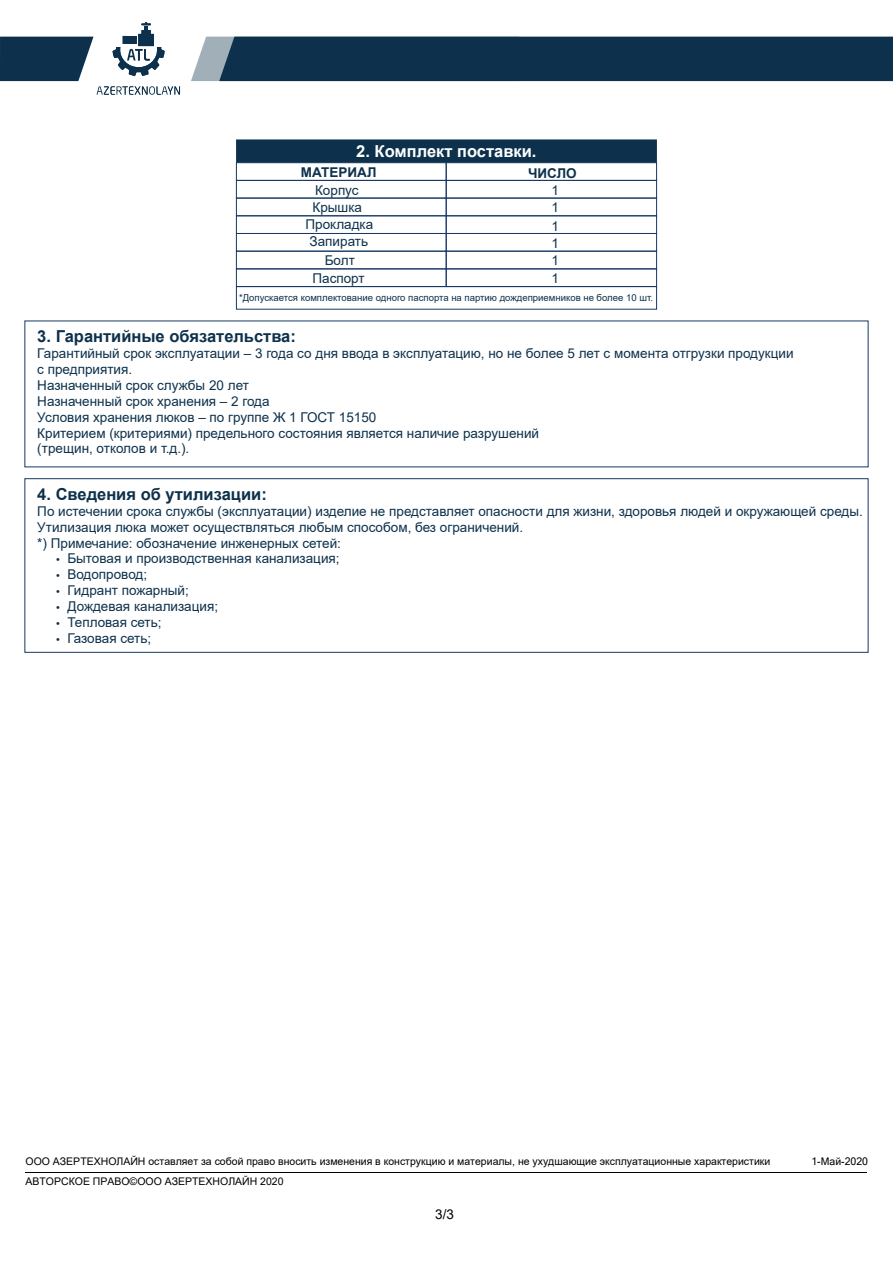
<style>
.page{position:relative;width:893px;height:1263px;background:#fff}
.page>*{position:absolute;margin:0;border:0;box-sizing:border-box;transform-origin:0 0}
.t1{font:700 16.5px "Arial";color:#0d314c}
.t2{font:700 16.5px "Arial";color:#fff}
.t3{font:13.5px/15.9px "Arial";color:#0d314c}
.t4{font:700 13.5px "Arial";color:#0d314c}
.t5{font:13.5px "Arial";color:#000}
.t6{font:10.5px "Arial";color:#010101}
.t7{font:10.5px "Microsoft Sans Serif";color:#010101}
.t8{font:9.6px "Arial";color:#0d314c}
.s1{font-family:"Myriad Pro"}
</style>
<div class="page">
<svg style="left:0;top:22px;width:180px;height:73px"></svg>
<div style="left:191px;top:37px;width:702px;height:44px;background:#0d314c"></div>
<div style="left:24px;top:478px;width:844px;height:175px;border:1px solid #173963"></div>
<div style="left:236px;top:139px;width:421px;height:23px;background:#0d314c"></div>
<div style="left:236px;top:198px;width:211px;height:18px;border:1px solid #173963"></div>
<div style="left:236px;top:215px;width:211px;height:19px;border:1px solid #173963"></div>
<div style="left:236px;top:233px;width:211px;height:19px;border:1px solid #173963"></div>
<div style="left:236px;top:162px;width:211px;height:19px;border:1px solid #173963"></div>
<div style="left:446px;top:162px;width:211px;height:19px;border:1px solid #173963"></div>
<div style="left:446px;top:198px;width:211px;height:18px;border:1px solid #173963"></div>
<div style="left:446px;top:180px;width:211px;height:18px;border:1px solid #173963"></div>
<div style="left:446px;top:215px;width:211px;height:19px;border:1px solid #173963"></div>
<div style="left:236px;top:251px;width:211px;height:18px;border:1px solid #173963"></div>
<div style="left:446px;top:251px;width:211px;height:18px;border:1px solid #173963"></div>
<div style="left:236px;top:268px;width:211px;height:19px;border:1px solid #173963"></div>
<div style="left:446px;top:268px;width:211px;height:19px;border:1px solid #173963"></div>
<svg style="left:236px;top:286px;width:421px;height:24px"></svg>
<hr style="left:26px;top:1172px;width:841px;height:1px;background:#010101">
<p class="t2" style="left:356px;top:140px;width:182px">2. Комплект поставки.</p>
<p class="t4" style="left:301px;top:163px;width:77px">МАТЕРИАЛ</p>
<p class="t4" style="left:528px;top:164px;width:50px">ЧИСЛО</p>
<p class="t3" style="left:315px;top:182px;width:45px">Корпус</p>
<p class="t3" style="left:551px;top:182px;width:9px;line-height:17.1px">1<br>1</p>
<p class="t3" style="left:551px;top:218px;width:9px;line-height:16.8px">1<br>1</p>
<p class="t3" style="left:306px;top:199px;width:69px;line-height:17px;text-align:center">Крышка<br>Прокладка<br>Запирать</p>
<p class="t3" style="left:551px;top:252px;width:9px;line-height:17.7px">1<br>1</p>
<p class="t3" style="left:312px;top:252px;width:54px;line-height:17.7px;text-align:center">Болт<br>Паспорт</p>
<p class="t8" style="left:239px;top:291px;width:415px">*Допускается комплектование одного паспорта на партию дождеприемников не более 10 шт.</p>
<p class="t1" style="left:37px;top:325px;width:260px">3. Гарантийные обязательства:</p>
<p class="t3" style="left:37px;top:345px;width:758px">Гарантийный срок эксплуатации – 3 года со дня ввода в эксплуатацию, но не более 5 лет с момента отгрузки продукции с предприятия.<br>Назначенный срок службы 20 лет<br>Назначенный срок хранения – 2 года<br>Условия хранения люков – по группе Ж 1 ГОСТ 15150<br>Критерием (критериями) предельного состояния является наличие разрушений<br>(трещин, отколов и т.д.).</p>
<p class="t1" style="left:37px;top:482px;width:231px">4. Сведения об утилизации:</p>
<p class="t3" style="left:37px;top:503px;width:827px">По истечении срока службы (эксплуатации) изделие не представляет опасности для жизни, здоровья людей и окружающей среды.<br>Утилизация люка может осуществляться любым способом, без ограничений.<br>*) Примечание: обозначение инженерных сетей:</p>
<p class="t3" style="left:56px;top:551px;width:285px"><span class="s1">•</span> Бытовая и производственная канализация;</p>
<p class="t3" style="left:56px;top:567px;width:93px"><span class="s1">•</span> Водопровод;</p>
<p class="t3" style="left:56px;top:582px;width:134px"><span class="s1">•</span> Гидрант пожарный;</p>
<p class="t3" style="left:56px;top:598px;width:164px"><span class="s1">•</span> Дождевая канализация;</p>
<p class="t3" style="left:56px;top:614px;width:107px"><span class="s1">•</span> Тепловая сеть;</p>
<p class="t3" style="left:56px;top:630px;width:97px"><span class="s1">•</span> Газовая сеть;</p>
<p class="t6" style="left:26px;top:1154px;width:746px">ООО АЗЕРТЕХНОЛАЙН оставляет за собой право вносить изменения в конструкцию и материалы, не ухудшающие эксплуатационные характеристики</p>
<p class="t7" style="left:811px;top:1154px;width:58px">1-Maй-2020</p>
<p class="t6" style="left:26px;top:1174px;width:260px">АВТОРСКОЕ ПРАВО©ООО АЗЕРТЕХНОЛАЙН 2020</p>
<p class="t5" style="left:435px;top:1205px;width:20px">3/3</p>
</div>
